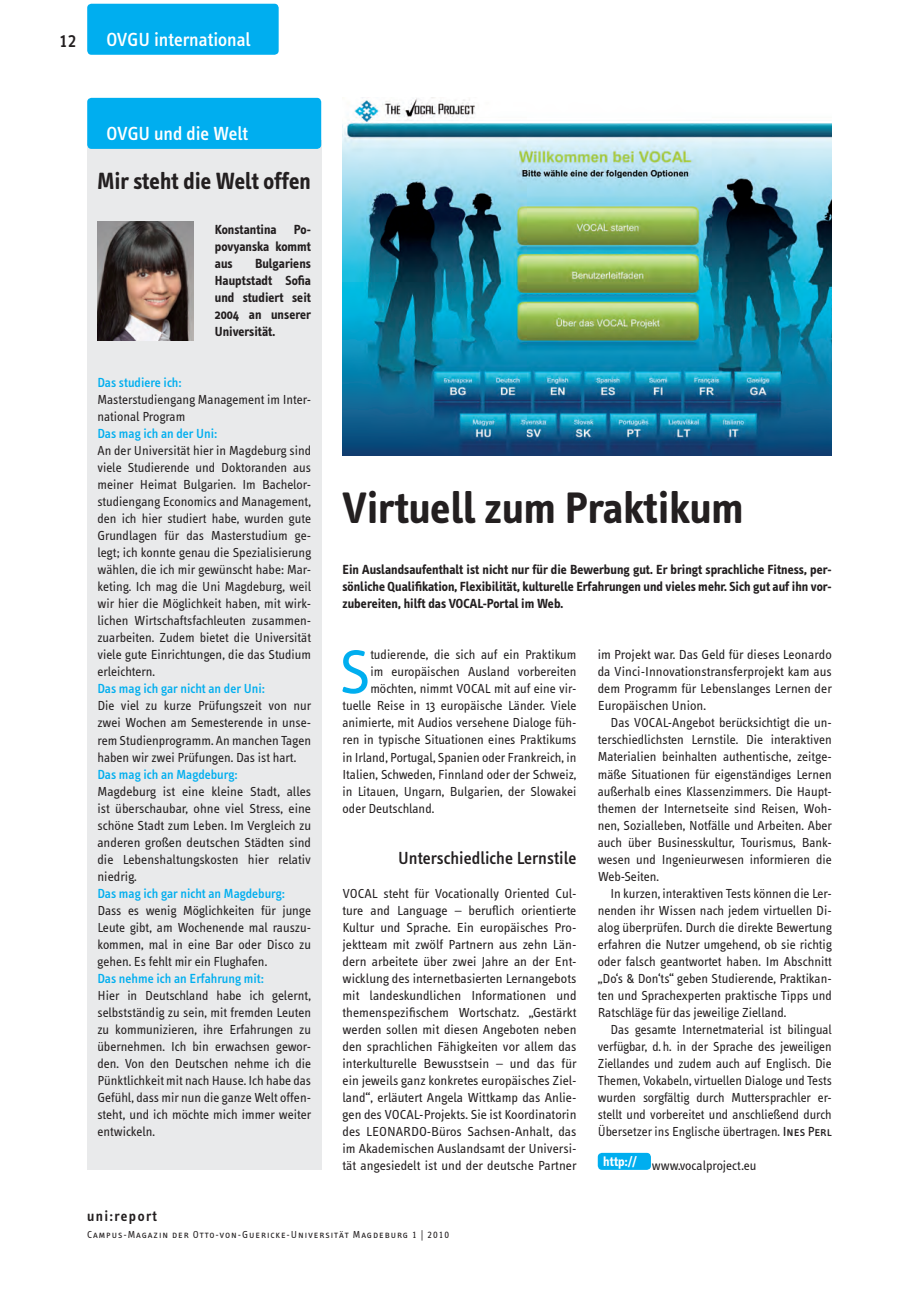
<style>
.page{position:relative;width:919px;height:1289px;background:#fff}
.page>*{position:absolute;margin:0;border:0;box-sizing:border-box;transform-origin:0 0}
.t1{font:64.2px "Info Text";color:#00aeef}
.t2{font:700 45px "Info Text";color:#231f20}
.t3{font:700 24px "Info Text";color:#231f20}
.t4{font:500 19.5px "Info Text";color:#fff}
.t5{font:19.5px "Info Text Medium Caps";color:#231f20}
.t6{font:500 18px "Info Text";color:#231f20}
.t7{font:600 15px "Info Text";letter-spacing:.09em;color:#231f20}
.t8{font:13.5px/17px "Info Text";color:#231f20;text-align:justify}
.t9{font:700 13.5px/17px "Info Text";color:#231f20;text-align:justify}
.t10{font:500 13.5px "Info Text";color:#00aeef}
.t11{font:10.5px "Info Text Normal Caps";letter-spacing:.09em;color:#231f20}
.s1{font-family:"Info Text Book Caps"}
</style>
<div class="page">
<div style="left:87px;top:4px;width:192px;height:51px;background:#00aeef;border-radius:4px"></div>
<div style="left:87px;top:140px;width:234px;height:1029px;background:#e9eaeb"></div>
<div style="left:87px;top:98px;width:234px;height:51px;background:#00aeef;border-radius:4px"></div>
<img style="left:98px;top:221px;width:95px;height:119px">
<img style="left:342px;top:98px;width:489px;height:357px">
<div style="left:597px;top:1152px;width:54px;height:17px;background:#00aeef;border-radius:4px"></div>
<h3 class="t5" style="left:59px;top:29px;width:19px">12</h3>
<h3 class="t4" style="left:106px;top:29px;width:146px">OVGU international</h3>
<h3 class="t4" style="left:106px;top:123px;width:143px">OVGU und die Welt</h3>
<h3 class="t3" style="left:97px;top:167px;width:215px">Mir steht die Welt offen</h3>
<p class="t9" style="left:215px;top:221px;width:63px">Konstantina</p>
<p class="t9" style="left:215px;top:221px;width:98px;text-indent:79px">Po&shy;povyanska kommt aus</p>
<p class="t9" style="left:215px;top:255px;width:98px;text-indent:40px">Bulgariens Hauptstadt Sofia und studiert seit 2004 an unserer Universität.</p>
<p class="t10" style="left:97px;top:375px;width:86px">Das studiere ich:</p>
<p class="t8" style="left:97px;top:391px;width:215px">Masterstudiengang Management im Inter&shy;national Program</p>
<p class="t10" style="left:97px;top:426px;width:121px">Das mag ich an der Uni:</p>
<p class="t8" style="left:97px;top:442px;width:215px">An der Universität hier in Magdeburg sind viele Studierende und Doktoranden aus meiner Heimat Bulgarien. Im Bachelor&shy;studiengang Economics and Management, den ich hier studiert habe, wurden gute Grundlagen für das Masterstudium ge&shy;legt; ich konnte genau die Spezialisierung wählen, die ich mir gewünscht habe: Mar&shy;keting. Ich mag die Uni Magdeburg, weil wir hier die Möglichkeit haben, mit wirk&shy;lichen Wirtschaftsfachleuten zusammen&shy;zuarbeiten. Zudem bietet die Universität viele gute Einrichtungen, die das Studium erleichtern.</p>
<p class="t10" style="left:97px;top:681px;width:169px">Das mag ich gar nicht an der Uni:</p>
<p class="t8" style="left:97px;top:697px;width:215px">Die viel zu kurze Prüfungszeit von nur zwei Wochen am Semesterende in unse&shy;rem Studienprogramm. An manchen Tagen haben wir zwei Prüfungen. Das ist hart.</p>
<p class="t10" style="left:97px;top:766px;width:141px">Das mag ich an Magdeburg:</p>
<p class="t8" style="left:97px;top:782px;width:215px">Magdeburg ist eine kleine Stadt, alles ist überschaubar, ohne viel Stress, eine schöne Stadt zum Leben. Im Vergleich zu anderen großen deutschen Städten sind die Lebenshaltungskosten hier relativ niedrig.</p>
<p class="t10" style="left:97px;top:885px;width:189px">Das mag ich gar nicht an Magdeburg:</p>
<p class="t8" style="left:97px;top:901px;width:215px">Dass es wenig Möglichkeiten für junge Leute gibt, am Wochenende mal rauszu&shy;kommen, mal in eine Bar oder Disco zu gehen. Es fehlt mir ein Flughafen.</p>
<p class="t10" style="left:97px;top:970px;width:168px">Das nehme ich an Erfahrung mit:</p>
<p class="t8" style="left:97px;top:986px;width:215px">Hier in Deutschland habe ich gelernt, selbstständig zu sein, mit fremden Leuten zu kommunizieren, ihre Erfahrungen zu übernehmen. Ich bin erwachsen gewor&shy;den. Von den Deutschen nehme ich die Pünktlichkeit mit nach Hause. Ich habe das Gefühl, dass mir nun die ganze Welt offen&shy;steht, und ich möchte mich immer weiter entwickeln.</p>
<h2 class="t2" style="left:342px;top:482px;width:402px">Virtuell zum Praktikum</h2>
<p class="t9" style="left:342px;top:561px;width:491px">Ein Auslandsaufenthalt ist nicht nur für die Bewerbung gut. Er bringt sprachliche Fitness, per&shy;sönliche Qualifikation, Flexibilität, kulturelle Erfahrungen und vieles mehr. Sich gut auf ihn vor&shy;zubereiten, hilft das VOCAL-Portal im Web.</p>
<h1 class="t1" style="left:339px;top:636px;width:33px">S</h1>
<p class="t8" style="left:370px;top:646px;width:207px">tudierende, die sich auf ein Praktikum</p>
<p class="t8" style="left:370px;top:663px;width:207px">im europäischen Ausland vorbereiten</p>
<p class="t8" style="left:370px;top:680px;width:207px">möchten, nimmt VOCAL mit auf eine vir-</p>
<p class="t8" style="left:342px;top:697px;width:235px">tuelle Reise in 13 europäische Länder. Viele</p>
<p class="t8" style="left:342px;top:714px;width:235px">animierte, mit Audios versehene Dialoge füh-</p>
<p class="t8" style="left:342px;top:731px;width:235px">ren in typische Situationen eines Praktikums</p>
<p class="t8" style="left:342px;top:748px;width:235px">in Irland, Portugal, Spanien oder Frankreich, in</p>
<p class="t8" style="left:342px;top:765px;width:235px">Italien, Schweden, Finnland oder der Schweiz,</p>
<p class="t8" style="left:342px;top:782px;width:235px">in Litauen, Ungarn, Bulgarien, der Slowakei</p>
<p class="t8" style="left:342px;top:799px;width:93px">oder Deutschland.</p>
<h3 class="t6" style="left:398px;top:847px;width:180px">Unterschiedliche Lernstile</h3>
<p class="t8" style="left:342px;top:884px;width:235px">VOCAL steht für Vocationally Oriented Cul&shy;ture and Language – beruflich orientierte Kultur und Sprache. Ein europäisches Pro&shy;jektteam mit zwölf Partnern aus zehn Län&shy;dern arbeitete über zwei Jahre an der Ent&shy;wicklung des internetbasierten Lernangebots mit landeskundlichen Informationen und themenspezifischem Wortschatz. „Gestärkt werden sollen mit diesen Angeboten neben den sprachlichen Fähigkeiten vor allem das interkulturelle Bewusstsein – und das für ein jeweils ganz konkretes europäisches Ziel&shy;land“, erläutert Angela Wittkamp das Anlie&shy;gen des VOCAL-Projekts. Sie ist Koordinatorin des LEONARDO-Büros Sachsen-Anhalt, das im Akademischen Auslandsamt der Universi&shy;tät angesiedelt ist und der deutsche Partner</p>
<p class="t8" style="left:597px;top:646px;width:235px">im Projekt war. Das Geld für dieses Leonardo da Vinci-Innovationstransferprojekt kam aus dem Programm für Lebenslanges Lernen der Europäischen Union.</p>
<p class="t8" style="left:597px;top:714px;width:235px;text-indent:13px">Das VOCAL-Angebot berücksichtigt die un&shy;terschiedlichsten Lernstile. Die interaktiven Materialien beinhalten authentische, zeitge&shy;mäße Situationen für eigenständiges Lernen außerhalb eines Klassenzimmers. Die Haupt&shy;themen der Internetseite sind Reisen, Woh&shy;nen, Sozialleben, Notfälle und Arbeiten. Aber auch über Businesskultur, Tourismus, Bank&shy;wesen und Ingenieurwesen informieren die Web-Seiten.</p>
<p class="t8" style="left:597px;top:884px;width:235px;text-indent:13px">In kurzen, interaktiven Tests können die Ler&shy;nenden ihr Wissen nach jedem virtuellen Di&shy;alog überprüfen. Durch die direkte Bewertung erfahren die Nutzer umgehend, ob sie richtig oder falsch geantwortet haben. Im Abschnitt „Do‘s &amp; Don‘ts“ geben Studierende, Praktikan&shy;ten und Sprachexperten praktische Tipps und Ratschläge für das jeweilige Zielland.</p>
<p class="t8" style="left:597px;top:1020px;width:235px;text-indent:13px">Das gesamte Internetmaterial ist bilingual verfügbar, d.h. in der Sprache des jeweiligen Ziellandes und zudem auch auf Englisch. Die Themen, Vokabeln, virtuellen Dialoge und Tests wurden sorgfältig durch Muttersprachler er&shy;stellt und vorbereitet und anschließend durch Übersetzer ins Englische übertragen. <span class="s1">Ines Perl</span></p>
<p class="t8" style="left:603px;top:1157px;width:155px"><sup>http://</sup> www.vocalproject.eu</p>
<p class="t7" style="left:87px;top:1207px;width:71px">uni:report</p>
<p class="t11" style="left:87px;top:1228px;width:363px">Campus-Magazin der Otto-von-Guericke-Universität Magdeburg 1 | 2010</p>
</div>
